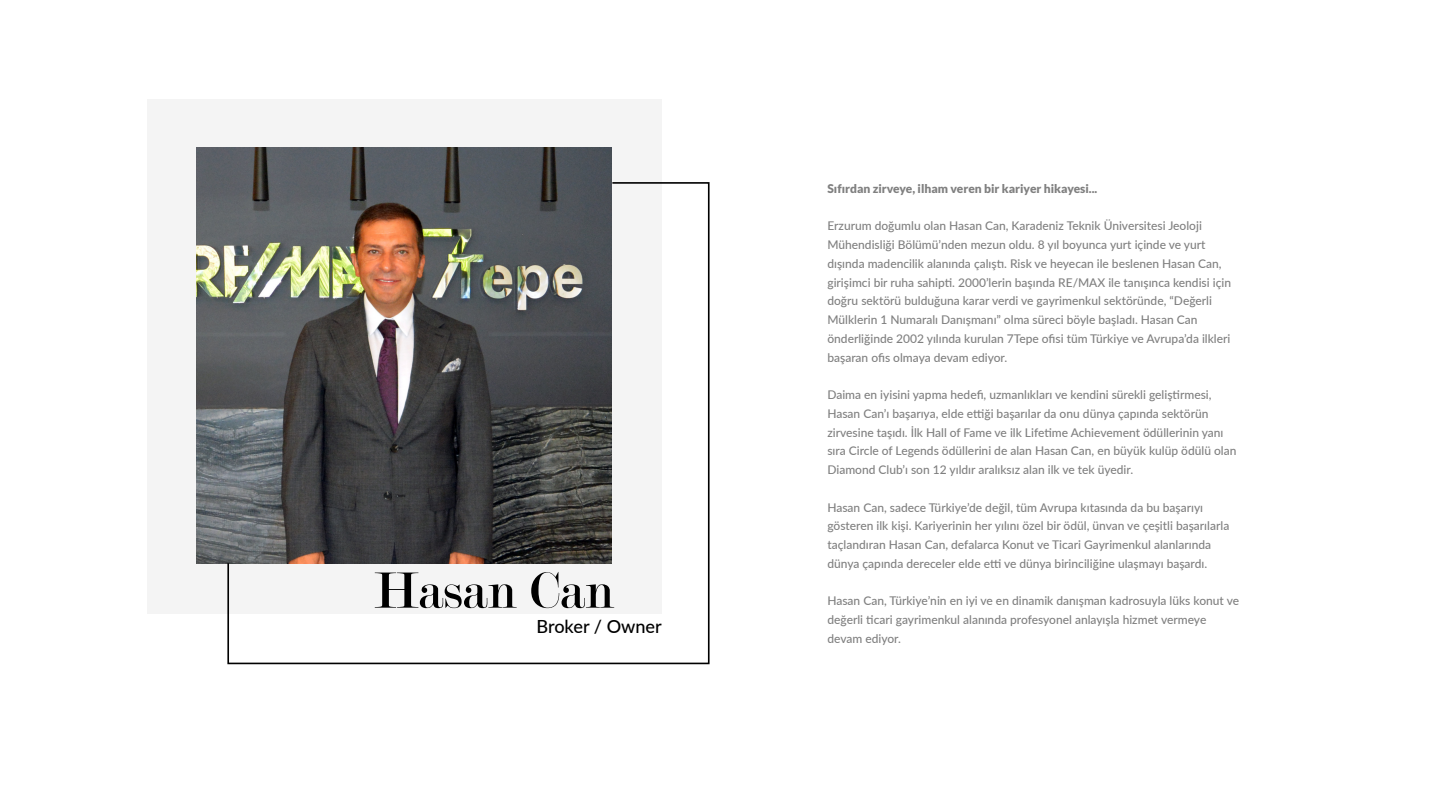
<style>
.page{position:relative;width:1440px;height:810px;background:#fff}
.page>*{position:absolute;margin:0;border:0;box-sizing:border-box;transform-origin:0 0}
.t1{font:54.38px "Modern";color:#000}
.t2{font:500 18.15px "Lato";color:#000}
.t3{font:500 12px/18.8px "Lato";color:#808080}
.t4{font:900 12px "Lato";color:#808080}
</style>
<div class="page">
<div style="left:147px;top:99px;width:515px;height:515px;background:#f4f4f4"></div>
<img style="left:196px;top:148px;width:416px;height:415px">
<svg style="left:227px;top:181px;width:483px;height:484px"></svg>
<h1 class="t1" style="left:374px;top:563px;width:242px">Hasan Can</h1>
<h2 class="t2" style="left:536px;top:614px;width:127px">Broker / Owner</h2>
<p class="t4" style="left:827px;top:181px;width:272px">Sıfırdan zirveye, ilham veren bir kariyer hikayesi...</p>
<p class="t3" style="left:827px;top:216px;width:405px">Erzurum doğumlu olan Hasan Can, Karadeniz Teknik Üniversitesi Jeoloji Mühendisliği Bölümü’nden mezun oldu. 8 yıl boyunca yurt içinde ve yurt dışında madencilik alanında çalıştı. Risk ve heyecan ile beslenen Hasan Can, girişimci bir ruha sahipti. 2000’lerin başında RE/MAX ile tanışınca kendisi için doğru sektörü bulduğuna karar verdi ve gayrimenkul sektöründe, “Değerli Mülklerin 1 Numaralı Danışmanı” olma süreci böyle başladı. Hasan Can önderliğinde 2002 yılında kurulan 7Tepe ofisi tüm Türkiye ve Avrupa’da ilkleri başaran ofis olmaya devam ediyor.</p>
<p class="t3" style="left:827px;top:385px;width:411px">Daima en iyisini yapma hedefi, uzmanlıkları ve kendini sürekli geliştirmesi, Hasan Can’ı başarıya, elde ettiği başarılar da onu dünya çapında sektörün zirvesine taşıdı. İlk Hall of Fame ve ilk Lifetime Achievement ödüllerinin yanı sıra Circle of Legends ödüllerini de alan Hasan Can, en büyük kulüp ödülü olan Diamond Club’ı son 12 yıldır aralıksız alan ilk ve tek üyedir.</p>
<p class="t3" style="left:827px;top:497px;width:403px">Hasan Can, sadece Türkiye’de değil, tüm Avrupa kıtasında da bu başarıyı gösteren ilk kişi. Kariyerinin her yılını özel bir ödül, ünvan ve çeşitli başarılarla taçlandıran Hasan Can, defalarca Konut ve Ticari Gayrimenkul alanlarında dünya çapında dereceler elde etti ve dünya birinciliğine ulaşmayı başardı.</p>
<p class="t3" style="left:827px;top:591px;width:413px">Hasan Can, Türkiye’nin en iyi ve en dinamik danışman kadrosuyla lüks konut ve değerli ticari gayrimenkul alanında profesyonel anlayışla hizmet vermeye devam ediyor.</p>
</div>
